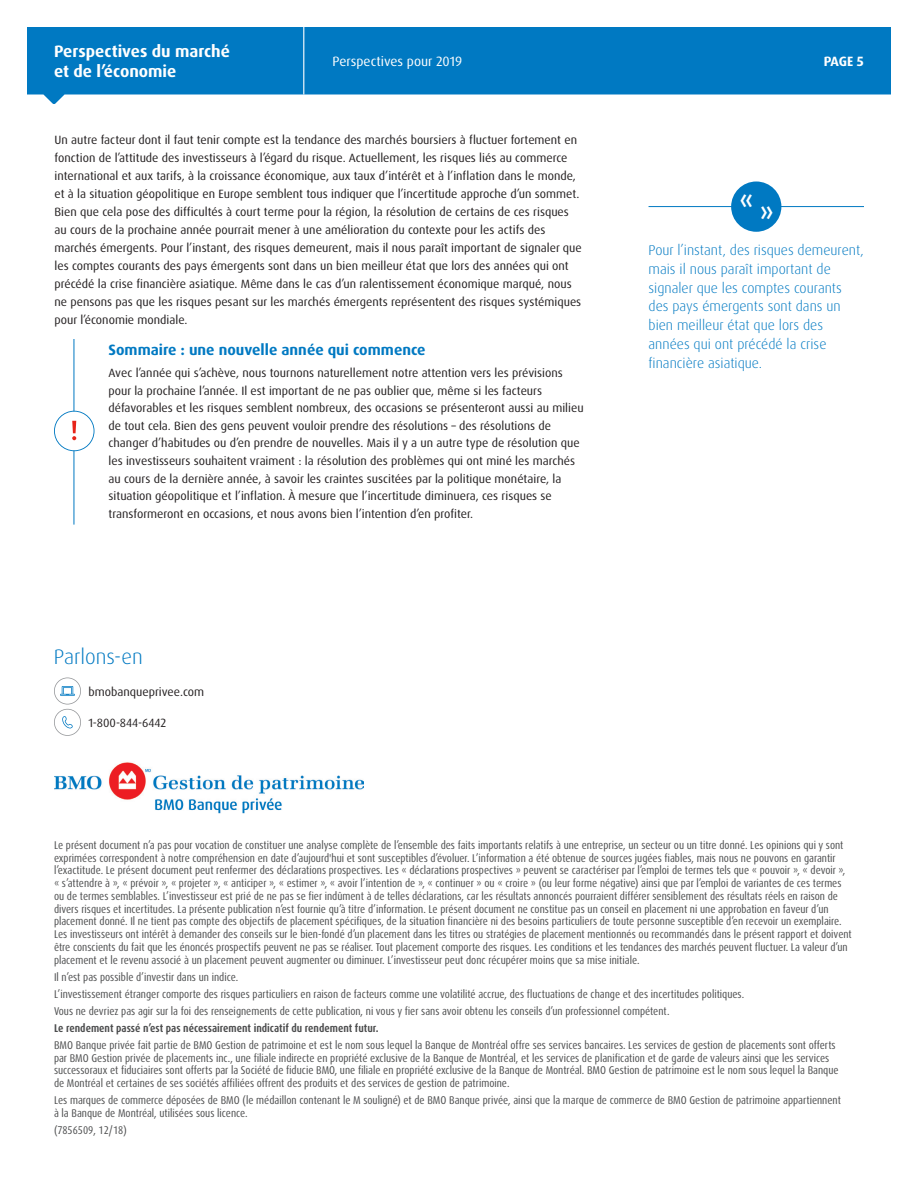
<style>
.page{position:relative;width:918px;height:1188px;background:#fff}
.page>*{position:absolute;margin:0;border:0;box-sizing:border-box;transform-origin:0 0}
.Paragraph_Headline{font:500 27.75px "Dax OT";color:#fff}
.t1{font:300 21px "Dax OT";color:#0079c2}
.t2{font:700 16.5px/19.5px "Dax OT";color:#fff}
.Paragraph_Headline-2{font:700 15px "Dax OT";color:#0079c2}
.Paragraph_Headline-3{font:300 14.25px/18.8px "Dax OT";color:#0079c2}
.t3{font:13.5px "Dax OT";color:#fff}
.t4{font:700 13.5px "Dax OT";color:#fff}
.Body_Copy{font:12px/18px "Dax OT";color:#231f20}
.Body_Copy-2{font:condensed 11.25px/12.8px "Dax OT";color:#4b4c4d}
.Body_Copy-3{font:700 condensed 11.25px "Dax OT";color:#4b4c4d}
</style>
<div class="page">
<svg style="left:27px;top:27px;width:864px;height:77px;background:#1f89c9"></svg>
<hr style="left:303px;top:27px;width:1px;height:67px;background:#fff">
<hr style="left:74px;top:339px;width:1px;height:186px;background:#0079c2">
<svg style="left:54px;top:411px;width:40px;height:40px"></svg>
<hr style="left:649px;top:206px;width:215px;height:1px;background:#0079c2">
<svg style="left:54px;top:678px;width:27px;height:58px"></svg>
<img style="left:55px;top:762px;width:308px;height:51px">
<div style="left:731px;top:181px;width:50px;height:51px;background:#0079c2;border-radius:50%"></div>
<h3 class="t2" style="left:54px;top:42px;width:178px">Perspectives du marché et de l’économie</h3>
<p class="t3" style="left:332px;top:53px;width:131px">Perspectives pour 2019</p>
<p class="Body_Copy" style="left:55px;top:131px;width:529px">Un autre facteur dont il faut tenir compte est la tendance des marchés boursiers à fluctuer fortement en fonction de l’attitude des investisseurs à l’égard du risque. Actuellement, les risques liés au commerce international et aux tarifs, à la croissance économique, aux taux d’intérêt et à l’inflation dans le monde, et à la situation géopolitique en Europe semblent tous indiquer que l’incertitude approche d’un sommet.<br>Bien que cela pose des difficultés à court terme pour la région, la résolution de certains de ces risques au cours de la prochaine année pourrait mener à une amélioration du contexte pour les actifs des marchés émergents. Pour l’instant, des risques demeurent, mais il nous paraît important de signaler que les comptes courants des pays émergents sont dans un bien meilleur état que lors des années qui ont précédé la crise financière asiatique. Même dans le cas d’un ralentissement économique marqué, nous ne pensons pas que les risques pesant sur les marchés émergents représentent des risques systémiques pour l’économie mondiale.</p>
<p class="Paragraph_Headline-2" style="left:109px;top:340px;width:319px">Sommaire : une nouvelle année qui commence</p>
<p class="Body_Copy" style="left:109px;top:364px;width:477px;line-height:17.5px">Avec l’année qui s’achève, nous tournons naturellement notre attention vers les prévisions pour la prochaine l’année. Il est important de ne pas oublier que, même si les facteurs défavorables et les risques semblent nombreux, des occasions se présenteront aussi au milieu de tout cela. Bien des gens peuvent vouloir prendre des résolutions – des résolutions de changer d’habitudes ou d’en prendre de nouvelles. Mais il y a un autre type de résolution que les investisseurs souhaitent vraiment : la résolution des problèmes qui ont miné les marchés au cours de la dernière année, à savoir les craintes suscitées par la politique monétaire, la situation géopolitique et l’inflation. À mesure que l’incertitude diminuera, ces risques se transformeront en occasions, et nous avons bien l’intention d’en profiter.</p>
<p class="t1" style="left:54px;top:644px;width:91px">Parlons-en</p>
<p class="Body_Copy" style="left:88px;top:683px;width:117px">bmobanqueprivee.com</p>
<p class="Body_Copy" style="left:88px;top:714px;width:79px">1-800-844-6442</p>
<p class="Paragraph_Headline" style="left:739px;top:189px;width:36px">«»</p>
<p class="t4" style="left:824px;top:53px;width:42px">PAGE 5</p>
<p class="Paragraph_Headline-3" style="left:649px;top:241px;width:217px">Pour l’instant, des risques demeurent, mais il nous paraît important de signaler que les comptes courants des pays émergents sont dans un bien meilleur état que lors des années qui ont précédé la crise financière asiatique.</p>
<p class="Body_Copy-2" style="left:54px;top:839px;width:799px">Le présent document n’a pas pour vocation de constituer une analyse complète de l’ensemble des faits importants relatifs à une entreprise, un secteur ou un titre donné. Les opinions qui y sont exprimées correspondent à notre compréhension en date d’aujourd'hui et sont susceptibles d’évoluer. L’information a été obtenue de sources jugées fiables, mais nous ne pouvons en garantir l’exactitude. Le présent document peut renfermer des déclarations prospectives. Les « déclarations prospectives » peuvent se caractériser par l’emploi de termes tels que « pouvoir », « devoir », « s’attendre à », « prévoir », « projeter », « anticiper », « estimer », « avoir l’intention de », « continuer » ou « croire » (ou leur forme négative) ainsi que par l’emploi de variantes de ces termes ou de termes semblables. L’investisseur est prié de ne pas se fier indûment à de telles déclarations, car les résultats annoncés pourraient différer sensiblement des résultats réels en raison de divers risques et incertitudes. La présente publication n’est fournie qu’à titre d’information. Le présent document ne constitue pas un conseil en placement ni une approbation en faveur d’un placement donné. Il ne tient pas compte des objectifs de placement spécifiques, de la situation financière ni des besoins particuliers de toute personne susceptible d’en recevoir un exemplaire.<br>Les investisseurs ont intérêt à demander des conseils sur le bien-fondé d’un placement dans les titres ou stratégies de placement mentionnés ou recommandés dans le présent rapport et doivent être conscients du fait que les énoncés prospectifs peuvent ne pas se réaliser. Tout placement comporte des risques. Les conditions et les tendances des marchés peuvent fluctuer. La valeur d’un placement et le revenu associé à un placement peuvent augmenter ou diminuer. L’investisseur peut donc récupérer moins que sa mise initiale.</p>
<p class="Body_Copy-2" style="left:54px;top:970px;width:186px">Il n’est pas possible d’investir dans un indice.</p>
<p class="Body_Copy-2" style="left:54px;top:987px;width:692px">L’investissement étranger comporte des risques particuliers en raison de facteurs comme une volatilité accrue, des fluctuations de change et des incertitudes politiques.</p>
<p class="Body_Copy-2" style="left:54px;top:1005px;width:617px">Vous ne devriez pas agir sur la foi des renseignements de cette publication, ni vous y fier sans avoir obtenu les conseils d’un professionnel compétent.</p>
<p class="Body_Copy-3" style="left:54px;top:1021px;width:326px">Le rendement passé n’est pas nécessairement indicatif du rendement futur.</p>
<p class="Body_Copy-2" style="left:54px;top:1039px;width:786px">BMO Banque privée fait partie de BMO Gestion de patrimoine et est le nom sous lequel la Banque de Montréal offre ses services bancaires. Les services de gestion de placements sont offerts par BMO Gestion privée de placements inc., une filiale indirecte en propriété exclusive de la Banque de Montréal, et les services de planification et de garde de valeurs ainsi que les services successoraux et fiduciaires sont offerts par la Société de fiducie BMO, une filiale en propriété exclusive de la Banque de Montréal. BMO Gestion de patrimoine est le nom sous lequel la Banque de Montréal et certaines de ses sociétés affiliées offrent des produits et des services de gestion de patrimoine.</p>
<p class="Body_Copy-2" style="left:54px;top:1094px;width:788px">Les marques de commerce déposées de BMO (le médaillon contenant le M souligné) et de BMO Banque privée, ainsi que la marque de commerce de BMO Gestion de patrimoine appartiennent à la Banque de Montréal, utilisées sous licence.</p>
<p class="Body_Copy-2" style="left:54px;top:1124px;width:74px">(7856509, 12/18)</p>
</div>
